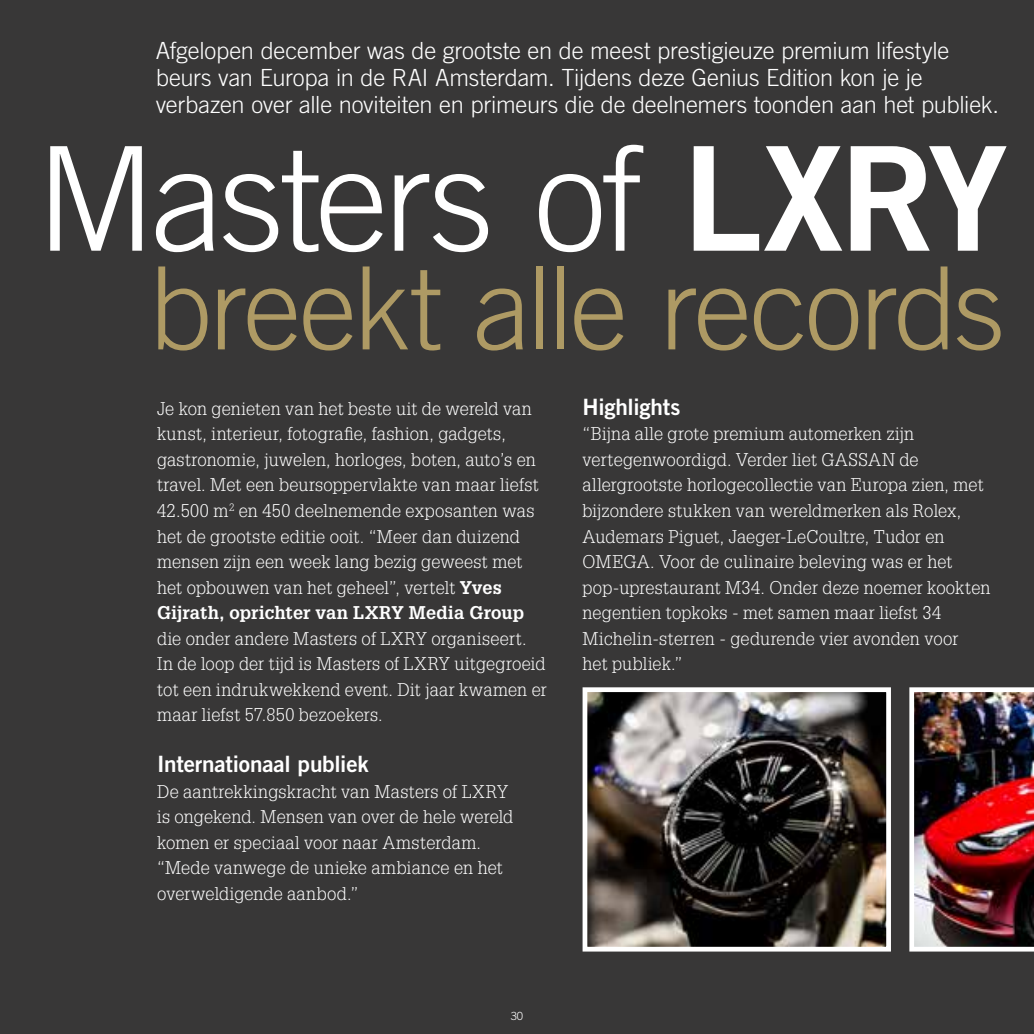
<style>
.page{position:relative;width:1034px;height:1034px;background:#fff}
.page>*{position:absolute;margin:0;border:0;box-sizing:border-box;transform-origin:0 0}
.t1{font:300 144.67px "Trade Gothic LT Std";letter-spacing:-.03em;color:#fff}
.t2{font:300 114.75px "Trade Gothic LT Std";letter-spacing:-.03em;color:#ae9a64}
.t3{font:300 23.62px/27px "Trade Gothic LT Std";letter-spacing:-.01em;color:#fff}
.t4{font:22.5px "Trade Gothic LT Std Bd 2";letter-spacing:-.01em;color:#fff}
.t5{font:300 18px/25.4px "Glypha LT Std";letter-spacing:.005em;color:#fff}
.t6{font:300 11.25px "Trade Gothic LT Std";color:#fff}
.s1{font-family:"Trade Gothic LT Std Bd 2";font-weight:400}
.s2{font-weight:700}
</style>
<div class="page">
<div style="left:0;top:0;width:1033px;height:1033px;background:#383737"></div>
<img style="left:588px;top:693px;width:296px;height:252px">
<div style="left:582px;top:687px;width:308px;height:264px;border:5px solid #fff"></div>
<img style="left:909px;top:687px;width:124px;height:264px">
<p class="t3" style="left:156px;top:36px;width:844px">Afgelopen december was de grootste en de meest prestigieuze premium lifestyle beurs van Europa in de RAI Amsterdam. Tijdens deze Genius Edition kon je je verbazen over alle noviteiten en primeurs die de deelnemers toonden aan het publiek.</p>
<h1 class="t1" style="left:36px;top:113px;width:973px">Masters of <span class="s1">LXRY</span></h1>
<h2 class="t2" style="left:148px;top:240px;width:858px">breekt alle records</h2>
<p class="t5" style="left:157px;top:396px;width:383px">Je kon genieten van het beste uit de wereld van kunst, interieur, fotografie, fashion, gadgets, gastronomie, juwelen, horloges, boten, auto’s en travel. Met een beurs oppervlakte van maar liefst 42.500 m<sup>2</sup> en 450 deelnemende exposanten was het de grootste editie ooit. “Meer dan duizend mensen zijn een week lang bezig geweest met het opbouwen van het geheel”, vertelt <span class="s2">Yves Gijrath, oprichter van LXRY Media Group</span></p>
<p class="t5" style="left:157px;top:625px;width:391px">die onder andere Masters of LXRY organiseert.<br>In de loop der tijd is Masters of LXRY uitgegroeid tot een indrukwekkend event. Dit jaar kwamen er maar liefst 57.850 bezoekers.</p>
<p class="t4" style="left:157px;top:750px;width:213px">Internationaal publiek</p>
<p class="t5" style="left:157px;top:779px;width:358px">De aantrekkingskracht van Masters of LXRY is ongekend. Mensen van over de hele wereld komen er speciaal voor naar Amsterdam. “Mede vanwege de unieke ambiance en het overweldigende aanbod.”</p>
<p class="t4" style="left:582px;top:393px;width:99px">Highlights</p>
<p class="t5" style="left:582px;top:421px;width:409px">“Bijna alle grote premium automerken zijn vertegenwoordigd. Verder liet GASSAN de allergrootste horloge collectie van Europa zien, met bijzondere stukken van wereldmerken als Rolex, Audemars Piguet, Jaeger-LeCoultre, Tudor en OMEGA. Voor de culinaire beleving was er het pop-uprestaurant M34. Onder deze noemer kookten negentien topkoks - met samen maar liefst 34<br>Michelin-sterren - gedurende vier avonden voor<br>het publiek.”</p>
<p class="t6" style="left:511px;top:1008px;width:14px">30</p>
</div>
